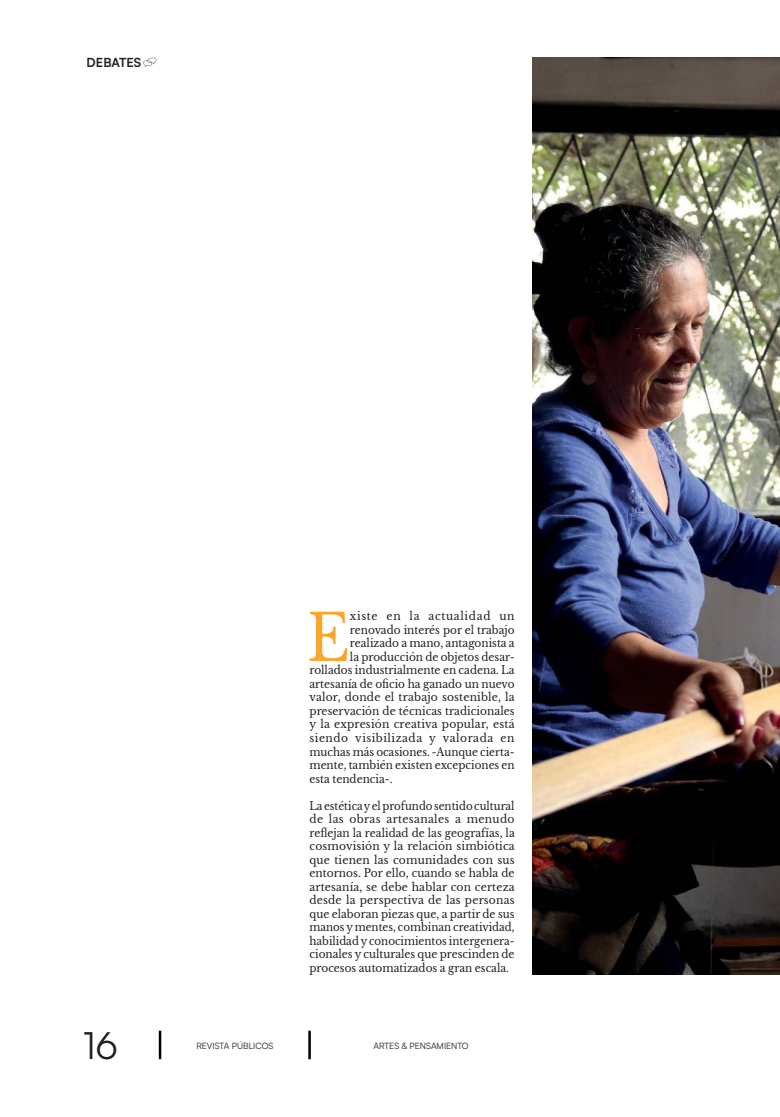
<style>
.page{position:relative;width:780px;height:1117px;background:#fff}
.page>*{position:absolute;margin:0;border:0;box-sizing:border-box;transform-origin:0 0}
.t1{font:63.88px "Libre Baskerville";color:#faa52c;scale:.93 1}
.t2{font:37.5px "Satoshi";color:#221f1f}
.t3{font:700 12.5px "Satoshi";color:#221f1f}
.t4{font:11.25px/13.5px "Libre Baskerville";color:#221f1f;text-align:justify;scale:.91 1}
.t5{font:11.25px "Libre Baskerville";color:#221f1f;scale:.93 1}
.t6{font:11.25px "Libre Baskerville";color:#221f1f;scale:.95 1}
.t7{font:11.25px "Libre Baskerville";color:#221f1f;scale:.94 1}
.t8{font:11.25px "Libre Baskerville";color:#221f1f;scale:.92 1}
.t9{font:11.25px "Libre Baskerville";letter-spacing:.05em;color:#221f1f;scale:.95 1}
.t10{font:11.25px "Libre Baskerville";letter-spacing:.06em;color:#221f1f;scale:.95 1}
.t11{font:8.75px "Satoshi";color:#221f1f}
</style>
<div class="page">
<svg style="left:143px;top:58px;width:13px;height:9px"></svg>
<hr style="left:308px;top:1030px;width:3px;height:28px;background:#000">
<hr style="left:159px;top:1030px;width:2px;height:28px;background:#000">
<img style="left:532px;top:58px;width:248px;height:916px">
<p class="t3" style="left:87px;top:55px;width:56px">DEBATES</p>
<h1 class="t1" style="left:307px;top:599px;width:48px">E</h1>
<p class="t10" style="left:350px;top:609px;width:175px">xiste en la actualidad un</p>
<p class="t5" style="left:350px;top:623px;width:178px">renovado interés por el trabajo</p>
<p class="t5" style="left:350px;top:636px;width:179px">realizado a mano, antagonista a</p>
<p class="t5" style="left:350px;top:650px;width:178px">la producción de objetos desar-</p>
<p class="t5" style="left:309px;top:663px;width:222px">rollados industrialmente en cadena. La</p>
<p class="t5" style="left:309px;top:677px;width:222px">artesanía de o昀椀cio ha ganado un nuevo</p>
<p class="t6" style="left:309px;top:690px;width:217px">valor, donde el trabajo sostenible, la</p>
<p class="t7" style="left:309px;top:704px;width:220px">preservación de técnicas tradicionales</p>
<p class="t6" style="left:309px;top:717px;width:217px">y la expresión creativa popular, está</p>
<p class="t9" style="left:309px;top:731px;width:217px">siendo visibilizada y valorada en</p>
<p class="t8" style="left:309px;top:744px;width:224px">muchas más ocasiones. -Aunque cierta-</p>
<p class="t5" style="left:309px;top:758px;width:222px">mente, también existen excepciones en</p>
<p class="t5" style="left:309px;top:771px;width:91px">esta tendencia-.</p>
<p class="t4" style="left:309px;top:798px;width:227px">La estética y el profundo sentido cultural de las obras artesanales a menudo re昀氀ejan la realidad de las geografías, la cosmovisión y la relación simbiótica que tienen las comunidades con sus entornos. Por ello, cuando se habla de artesanía, se debe hablar con certeza desde la perspectiva de las personas que elaboran piezas que, a partir de sus manos y mentes, combinan creatividad, habilidad y conocimientos intergenera&shy;cionales y culturales que prescinden de procesos automatizados a gran escala.</p>
<h2 class="t2" style="left:83px;top:1025px;width:37px">16</h2>
<p class="t11" style="left:373px;top:1041px;width:97px">ARTES &amp; PENSAMIENTO</p>
<p class="t11" style="left:196px;top:1041px;width:79px">REVISTA PÚBLICOS</p>
</div>
